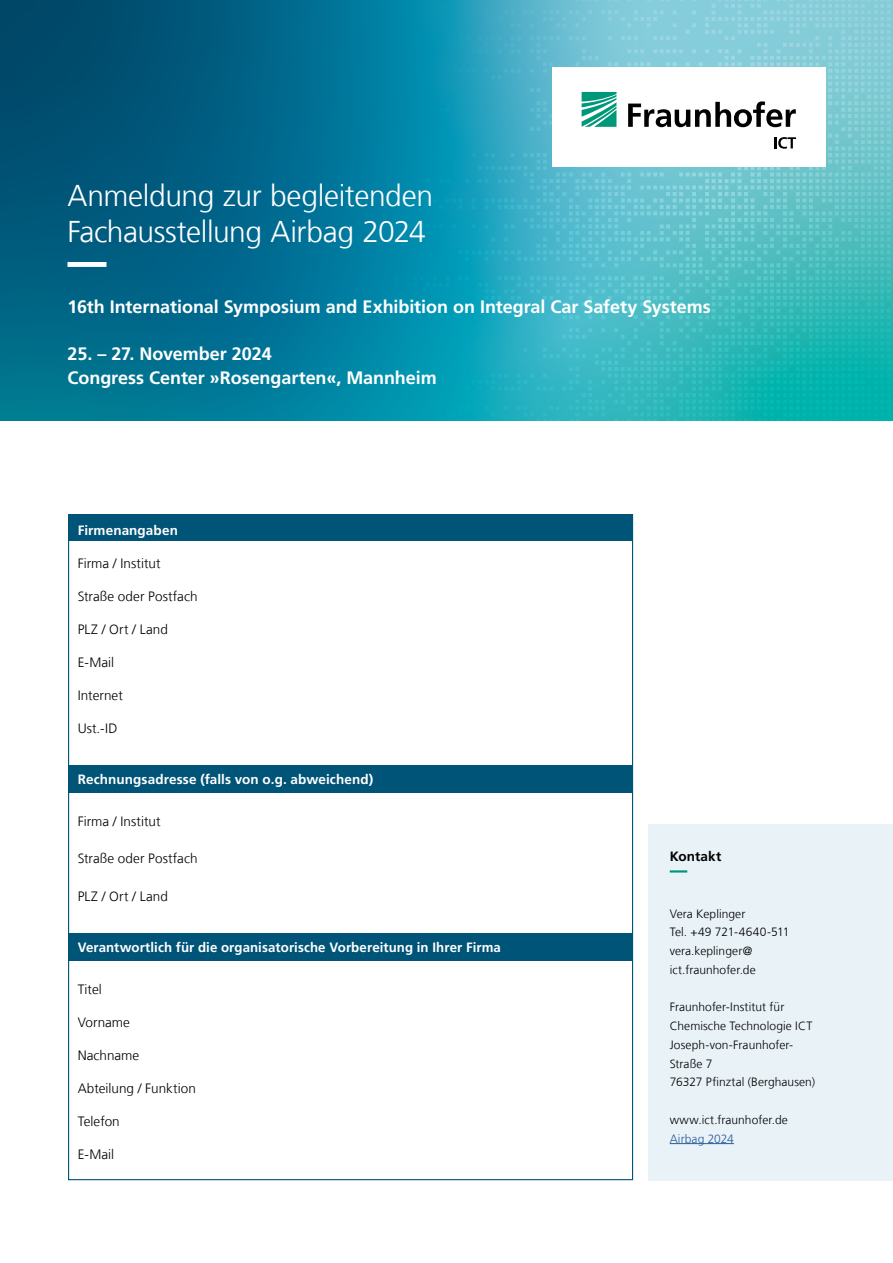
<style>
.page{position:relative;width:893px;height:1263px;background:#fff}
.page>*{position:absolute;margin:0;border:0;box-sizing:border-box;transform-origin:0 0}
.t1{font:300 30px/36px "Frutiger LT Com";letter-spacing:-.015em;color:#fff}
.t2{font:700 18px/23.4px "Frutiger LT Com";letter-spacing:-.005em;color:#fff}
.t3{font:300 13.5px "Frutiger LT Com";letter-spacing:.005em;color:#000}
.t4{font:700 13.5px "Frutiger LT Com";letter-spacing:.01em;color:#fff}
.t5{font:700 13.5px "Frutiger LT Com";letter-spacing:.005em;color:#000}
.t6{font:300 12px/18.8px "Frutiger LT Com";letter-spacing:.005em;color:#000}
.t7{font:300 12px "Frutiger LT Com";letter-spacing:.005em;color:#275b9b}
</style>
<div class="page">
<svg style="left:0;top:0;width:893px;height:421px;background:#2190a8"></svg>
<svg style="left:595px;top:0;width:298px;height:1px"></svg>
<div style="left:552px;top:68px;width:273px;height:99px;background:#fff"></div>
<svg style="left:582px;top:92px;width:34px;height:35px"></svg>
<svg style="left:628px;top:101px;width:168px;height:26px"></svg>
<svg style="left:774px;top:137px;width:22px;height:12px"></svg>
<svg style="left:68px;top:262px;width:757px;height:5px;background:#309cb3"></svg>
<div style="left:648px;top:824px;width:245px;height:356px;background:#e9f2f7"></div>
<svg style="left:670px;top:870px;width:18px;height:2px"></svg>
<hr style="left:670px;top:1143px;width:64px;height:1px;background:#275b9b">
<div style="left:68px;top:514px;width:565px;height:27px;background:#005478"></div>
<div style="left:68px;top:765px;width:565px;height:28px;background:#005478"></div>
<div style="left:68px;top:933px;width:565px;height:28px;background:#005478"></div>
<h1 class="t1" style="left:68px;top:178px;width:367px">Anmeldung zur begleitenden<br>Fachausstellung Airbag 2024</h1>
<h2 class="t2" style="left:68px;top:296px;width:645px">16th International Symposium and Exhibition on Integral Car Safety Systems</h2>
<h2 class="t2" style="left:68px;top:342px;width:371px">25. – 27. November 2024<br>Congress Center »Rosengarten«, Mannheim</h2>
<p class="t4" style="left:78px;top:522px;width:102px">Firmenangaben</p>
<p class="t3" style="left:78px;top:555px;width:84px">Firma / Institut</p>
<p class="t3" style="left:78px;top:588px;width:121px">Straße oder Postfach</p>
<p class="t3" style="left:78px;top:621px;width:92px">PLZ / Ort / Land</p>
<p class="t3" style="left:78px;top:654px;width:38px">E-Mail</p>
<p class="t3" style="left:78px;top:687px;width:47px">Internet</p>
<p class="t3" style="left:78px;top:720px;width:41px">Ust.-ID</p>
<p class="t4" style="left:78px;top:771px;width:297px">Rechnungsadresse (falls von o.g. abweichend)</p>
<p class="t3" style="left:78px;top:813px;width:84px">Firma / Institut</p>
<p class="t3" style="left:78px;top:850px;width:121px">Straße oder Postfach</p>
<p class="t3" style="left:78px;top:888px;width:92px">PLZ / Ort / Land</p>
<p class="t4" style="left:78px;top:939px;width:425px">Verantwortlich für die organisatorische Vorbereitung in Ihrer Firma</p>
<p class="t3" style="left:78px;top:981px;width:26px">Titel</p>
<p class="t3" style="left:78px;top:1014px;width:54px">Vorname</p>
<p class="t3" style="left:78px;top:1047px;width:63px">Nachname</p>
<p class="t3" style="left:78px;top:1080px;width:120px">Abteilung / Funktion</p>
<p class="t3" style="left:78px;top:1113px;width:44px">Telefon</p>
<p class="t3" style="left:78px;top:1146px;width:38px">E-Mail</p>
<p class="t5" style="left:670px;top:849px;width:53px">Kontakt</p>
<p class="t6" style="left:670px;top:904px;width:121px">Vera Keplinger<br>Tel. +49 721-4640-511 vera.keplinger@ ict.fraunhofer.de</p>
<p class="t6" style="left:670px;top:998px;width:147px">Fraunhofer-Institut für<br>Chemische Technologie ICT<br>Joseph-von-Fraunhofer-<br>Straße 7<br>76327 Pfinztal (Berghausen)</p>
<p class="t6" style="left:670px;top:1110px;width:120px">www.ict.fraunhofer.de</p>
<p class="t7" style="left:670px;top:1131px;width:66px">Airbag 2024</p>
</div>
